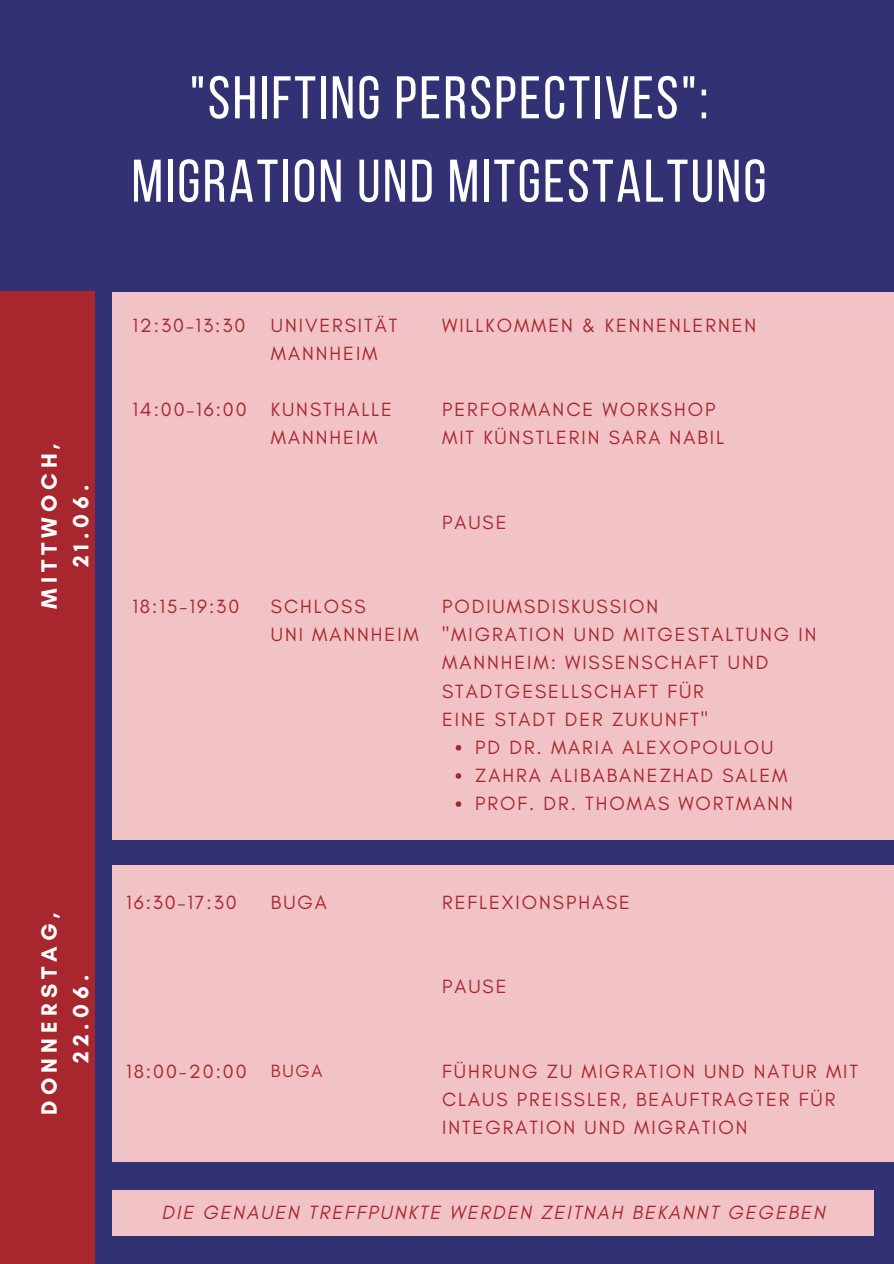
<style>
.page{position:relative;width:894px;height:1264px;background:#fff}
.page>*{position:absolute;margin:0;border:0;box-sizing:border-box;transform-origin:0 0}
.t1{font:60px "Bebas Neue";letter-spacing:.04em;color:#fff}
.t2{font:700 22.5px/31.5px "Glacial Indifference";letter-spacing:.225em;color:#fff;text-align:center}
.t3{font:19.5px/28.2px "Glacial Indifference";letter-spacing:.1em;color:#a8272e}
.t4{font:italic 19.5px "Glacial Indifference";letter-spacing:.1em;color:#a8272e}
.t5{font:18px "Glacial Indifference";color:#a8272e}
</style>
<div class="page">
<div style="left:0;top:0;width:893px;height:1263px;background:#313173"></div>
<div style="left:0;top:291px;width:94px;height:972px;background:#a8272e"></div>
<div style="left:112px;top:293px;width:781px;height:546px;background:#f1c3c6"></div>
<div style="left:112px;top:865px;width:781px;height:295px;background:#f1c3c6"></div>
<div style="left:112px;top:1190px;width:761px;height:45px;background:#f1c3c6"></div>
<svg style="left:455px;top:745px;width:6px;height:5px"></svg>
<svg style="left:455px;top:773px;width:6px;height:5px"></svg>
<svg style="left:455px;top:801px;width:6px;height:6px"></svg>
<p class="t1" style="left:189px;top:73px;width:520px">"SHIFTING PERSPECTIVES":</p>
<p class="t1" style="left:132px;top:157px;width:636px">MIGRATION UND MITGESTALTUNG</p>
<p class="t2" style="left:33px;top:609px;width:167px;rotate:-90deg">MITTWOCH,<br>21.06.</p>
<p class="t2" style="left:33px;top:1114px;width:204px;rotate:-90deg">DONNERSTAG,<br>22.06.</p>
<p class="t3" style="left:132px;top:310px;width:115px">12:30–13:30</p>
<p class="t3" style="left:132px;top:395px;width:116px">14:00–16:00</p>
<p class="t3" style="left:271px;top:310px;width:128px">UNIVERSITÄT<br>MANNHEIM</p>
<p class="t3" style="left:271px;top:395px;width:123px">KUNSTHALLE<br>MANNHEIM</p>
<p class="t3" style="left:442px;top:310px;width:315px">WILLKOMMEN &amp; KENNENLERNEN</p>
<p class="t3" style="left:442px;top:395px;width:275px">PERFORMANCE WORKSHOP</p>
<p class="t3" style="left:442px;top:423px;width:283px">MIT KÜNSTLERIN SARA NABIL</p>
<p class="t3" style="left:442px;top:507px;width:66px">PAUSE</p>
<p class="t3" style="left:132px;top:592px;width:108px">18:15-19:30</p>
<p class="t3" style="left:271px;top:592px;width:96px">SCHLOSS</p>
<p class="t3" style="left:271px;top:620px;width:149px">UNI MANNHEIM</p>
<p class="t3" style="left:442px;top:592px;width:218px">PODIUMSDISKUSSION</p>
<p class="t3" style="left:442px;top:620px;width:376px">"MIGRATION UND MITGESTALTUNG IN<br>MANNHEIM: WISSENSCHAFT UND<br>STADTGESELLSCHAFT FÜR</p>
<p class="t3" style="left:442px;top:705px;width:267px">EINE STADT DER ZUKUNFT"</p>
<p class="t3" style="left:475px;top:733px;width:299px">PD DR. MARIA ALEXOPOULOU</p>
<p class="t3" style="left:475px;top:761px;width:313px">ZAHRA ALIBABANEZHAD SALEM</p>
<p class="t3" style="left:475px;top:789px;width:319px">PROF. DR. THOMAS WORTMANN</p>
<p class="t3" style="left:126px;top:888px;width:112px">16:30–17:30</p>
<p class="t3" style="left:271px;top:888px;width:58px">BUGA</p>
<p class="t3" style="left:126px;top:1056px;width:122px">18:00-20:00</p>
<p class="t5" style="left:271px;top:1059px;width:53px">BUGA</p>
<p class="t3" style="left:442px;top:888px;width:189px">REFLEXIONSPHASE</p>
<p class="t3" style="left:442px;top:972px;width:66px">PAUSE</p>
<p class="t3" style="left:442px;top:1056px;width:417px">FÜHRUNG ZU MIGRATION UND NATUR MIT<br>CLAUS PREISSLER, BEAUFTRAGTER FÜR<br>INTEGRATION UND MIGRATION</p>
<p class="t4" style="left:161px;top:1199px;width:664px">DIE GENAUEN TREFFPUNKTE WERDEN ZEITNAH BEKANNT GEGEBEN</p>
</div>
